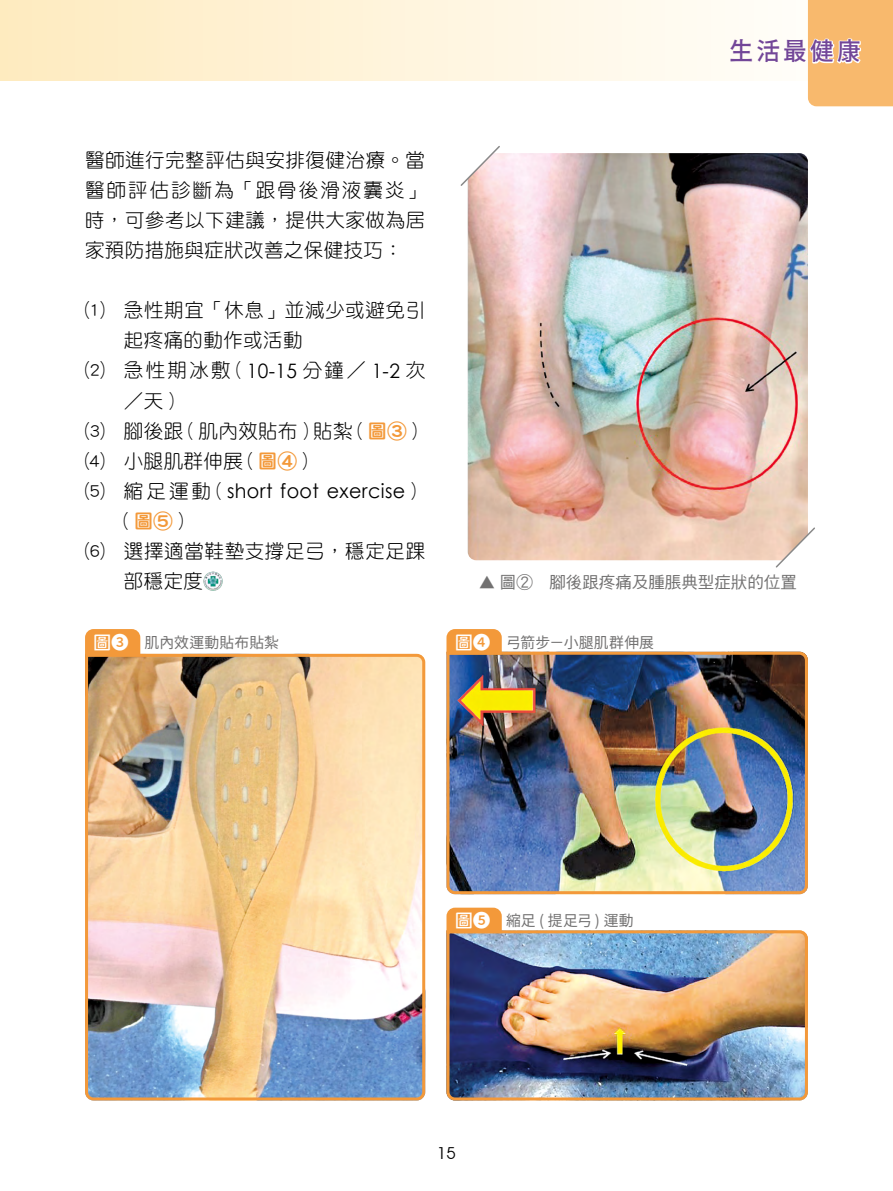
<style>
.page{position:relative;width:893px;height:1191px;background:#fff}
.page>*{position:absolute;margin:0;border:0;box-sizing:border-box;transform-origin:0 0}
.t1{font:24.75px "Gen Seki Gothic TW M";letter-spacing:.11em;color:#724698}
.p-1{font:19.95px "Century Gothic";letter-spacing:.02em;color:#000;scale:.96 1}
.p-1-2{font:19.5px/30px "DF Yuan Std W3";letter-spacing:.03em;color:#000}
.p-實例分享-白字{font:500 18px "Swei Toothpaste CJ Ktc";color:#fff}
.t2{font:16.5px "DF Hei Std W5";color:#727171}
.t3{font:16.5px "Avant Garde IT Cby BT";color:#000}
.圖說-橘字白框_9_5pt{font:15px "Gen Yo Gothic TW R";letter-spacing:.01em;color:#727171}
.s1{font-family:"Century Gothic";font-size:19.95px}
.s2{font-family:"DF Yuan Std W8";color:#f3993a}
.s3{font-family:"DF Yuan Std W3";font-size:19.5px}
.s4{color:#fff}
</style>
<div class="page">
<img style="left:204px;top:571px;width:19px;height:19px">
<img style="left:85px;top:652px;width:341px;height:449px">
<svg style="left:85px;top:629px;width:55px;height:25px"></svg>
<img style="left:446px;top:651px;width:362px;height:244px">
<svg style="left:446px;top:629px;width:56px;height:25px"></svg>
<img style="left:446px;top:930px;width:362px;height:171px">
<svg style="left:446px;top:907px;width:56px;height:26px"></svg>
<img style="left:468px;top:153px;width:340px;height:407px">
<svg style="left:460px;top:146px;width:41px;height:41px"></svg>
<svg style="left:774px;top:526px;width:41px;height:42px"></svg>
<div style="left:0;top:0;width:893px;height:81px;background:linear-gradient(to right,#feebbf,#fff)"></div>
<div style="left:808px;top:0;width:85px;height:106px;background:#f8b96d"></div>
<p class="p-1-2" style="left:85px;top:145px;width:342px;text-align:justify">醫師進行完整評估與安排復健治療。當醫師評估診斷為「跟骨後滑液囊炎」時，可參考以下建議，提供大家做為居家預防措施與症狀改善之保健技巧：</p>
<p class="p-1-2" style="left:124px;top:295px;width:303px;text-indent:-39px">⑴ 急性期宜「休息」並減少或避免引起疼痛的動作或活動</p>
<p class="p-1-2" style="left:124px;top:355px;width:303px;text-indent:-39px">⑵ 急性期冰敷（<span class="s1">10-15</span> 分鐘／ <span class="s1">1-2</span> 次／天）</p>
<p class="p-1-2" style="left:85px;top:415px;width:343px">⑶ 腳後跟（肌內效貼布）貼紮（<span class="s2">圖③</span>）</p>
<p class="p-1-2" style="left:85px;top:445px;width:233px">⑷ 小腿肌群伸展（<span class="s2">圖④</span>）</p>
<p class="p-1" style="left:85px;top:477px;width:356px"><span class="s3">⑸ 縮足運動（</span>short foot exercise<span class="s3">）</span></p>
<p class="p-1-2" style="left:114px;top:505px;width:80px">（<span class="s2">圖⑤</span>）</p>
<p class="p-1-2" style="left:124px;top:535px;width:303px;text-indent:-39px">⑹ 選擇適當鞋墊支撐足弓，穩定足踝部穩定度</p>
<p class="t1" style="left:729px;top:37px;width:133px">生活最<span class="s4">健康</span></p>
<p class="t2" style="left:479px;top:573px;width:320px">▲ 圖②　腳後跟疼痛及腫脹典型症狀的位置</p>
<p class="p-實例分享-白字" style="left:94px;top:632px;width:37px">圖➌</p>
<p class="圖說-橘字白框_9_5pt" style="left:145px;top:633px;width:136px">肌內效運動貼布貼紮</p>
<p class="p-實例分享-白字" style="left:455px;top:632px;width:37px">圖➍</p>
<p class="圖說-橘字白框_9_5pt" style="left:506px;top:633px;width:149px">弓箭步－小腿肌群伸展</p>
<p class="p-實例分享-白字" style="left:455px;top:910px;width:37px">圖➎</p>
<p class="圖說-橘字白框_9_5pt" style="left:506px;top:912px;width:129px">縮足 ( 提足弓) 運動</p>
<p class="t3" style="left:437px;top:1143px;width:20px">15</p>
</div>
